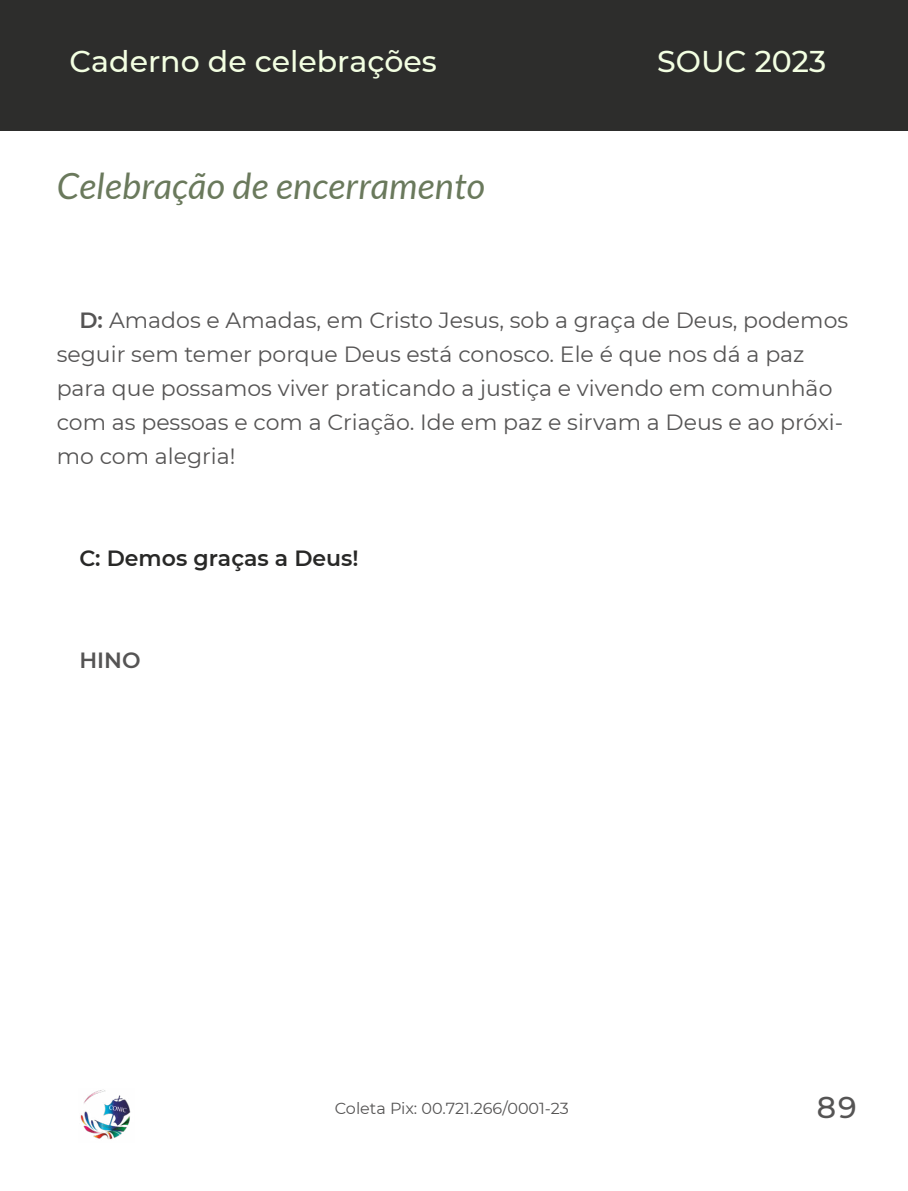
<style>
.page{position:relative;width:908px;height:1191px;background:#fff}
.page>*{position:absolute;margin:0;border:0;box-sizing:border-box;transform-origin:0 0}
.t1{font:italic 36px "Lato";letter-spacing:.01em;color:#6a795c}
.t2{font:500 30px "Montserrat";color:#f3ffe2}
.t3{font:500 30px "Montserrat";color:#555454}
.t4{font:22px/34px "Montserrat";color:#555454}
.t5{font:600 22px "Montserrat";color:#282827}
.t6{font:600 22px "Montserrat";color:#555454}
.t7{font:16px "Montserrat";color:#555454}
.s1{font-weight:600}
</style>
<div class="page">
<div style="left:0;top:0;width:907px;height:130px;background:#2d2d2c"></div>
<img style="left:80px;top:1089px;width:51px;height:51px">
<h2 class="t2" style="left:70px;top:40px;width:368px">Caderno de celebrações</h2>
<h2 class="t2" style="left:657px;top:40px;width:170px">SOUC 2023</h2>
<h1 class="t1" style="left:57px;top:166px;width:429px">Celebração de encerramento</h1>
<p class="t4" style="left:57px;top:302px;width:792px;text-indent:23px"><span class="s1">D:</span> Amados e Amadas, em Cristo Jesus, sob a graça de Deus, podemos seguir sem temer porque Deus está conosco. Ele é que nos dá a paz para que possamos viver praticando a justiça e vivendo em comunhão com as pessoas e com a Criação. Ide em paz e sirvam a Deus e ao próxi&shy;mo com alegria!</p>
<p class="t5" style="left:79px;top:542px;width:281px">C: Demos graças a Deus!</p>
<p class="t6" style="left:79px;top:644px;width:63px">HINO</p>
<p class="t7" style="left:334px;top:1097px;width:235px">Coleta Pix: 00.721.266/0001-23</p>
<h2 class="t3" style="left:816px;top:1086px;width:41px">89</h2>
</div>
